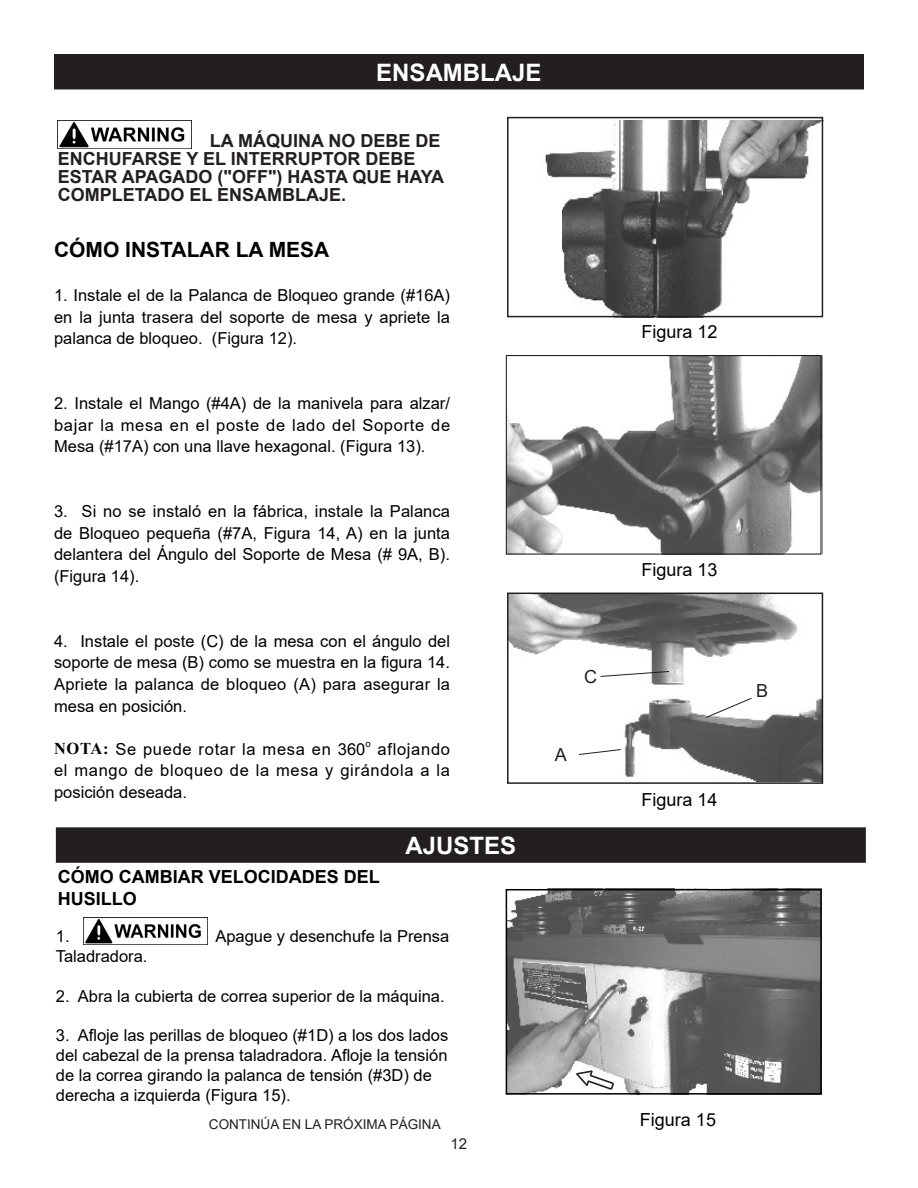
<style>
.page{position:relative;width:918px;height:1188px;background:#fff}
.page>*{position:absolute;margin:0;border:0;box-sizing:border-box;transform-origin:0 0}
.t1{font:700 24px "Arial";color:#fff}
.t2{font:700 21px "Arial";color:#000}
.t3{font:700 18px/18px "Arial";color:#231f20}
.t4{font:18px "Arial";color:#000}
.t5{font:700 18px/21.6px "Arial";color:#000}
.t6{font:18px "Arial";color:#231f20}
.t7{font:16.5px/21.6px "Arial";color:#000;text-align:justify}
.t8{font:16.5px "Arial";letter-spacing:.04em;color:#000}
.t9{font:15px "Arial";color:#231f20}
.t10{font:13.5px "Arial";color:#231f20}
.t11{font:9.6px "Arial";color:#000}
.s1{font-family:"Times New Roman";font-weight:700}
</style>
<div class="page">
<img style="left:510px;top:596px;width:310px;height:185px">
<img style="left:545px;top:120px;width:279px;height:197px">
<img style="left:509px;top:892px;width:310px;height:200px">
<div style="left:55px;top:55px;width:808px;height:34px;background:#231f20"></div>
<div style="left:54px;top:54px;width:810px;height:35px;border:2px solid #231f20"></div>
<div style="left:506px;top:889px;width:316px;height:206px;border:2px solid #000"></div>
<img style="left:58px;top:120px;width:133px;height:29px">
<div style="left:509px;top:190px;width:53px;height:118px;background:#fff"></div>
<div style="left:57px;top:828px;width:808px;height:34px;background:#231f20"></div>
<div style="left:56px;top:827px;width:810px;height:36px;border:2px solid #231f20"></div>
<img style="left:83px;top:917px;width:125px;height:27px">
<svg style="left:574px;top:1069px;width:42px;height:22px"></svg>
<div style="left:507px;top:593px;width:316px;height:191px;border:2px solid #231f20"></div>
<svg style="left:600px;top:671px;width:70px;height:6px"></svg>
<svg style="left:705px;top:697px;width:48px;height:21px"></svg>
<svg style="left:578px;top:749px;width:44px;height:6px"></svg>
<div style="left:507px;top:117px;width:316px;height:200px;border:2px solid #231f20"></div>
<img style="left:508px;top:357px;width:312px;height:196px">
<div style="left:506px;top:355px;width:316px;height:200px;border:1px solid #231f20"></div>
<p class="t1" style="left:376px;top:56px;width:167px">ENSAMBLAJE</p>
<p class="t3" style="left:58px;top:132px;width:388px;text-indent:152px">LA MÁQUINA NO DEBE DE<br>ENCHUFARSE Y EL INTERRUPTOR DEBE<br>ESTAR APAGADO ("OFF") HASTA QUE HAYA</p>
<p class="t3" style="left:58px;top:186px;width:290px">COMPLETADO EL ENSAMBLAJE.</p>
<p class="t2" style="left:54px;top:235px;width:277px">CÓMO INSTALAR LA MESA</p>
<p class="t7" style="left:54px;top:284px;width:397px">1. Instale el de la Palanca de Bloqueo grande (#16A) en la junta trasera del soporte de mesa y apriete la palanca de bloqueo. (Figura 12).</p>
<p class="t7" style="left:54px;top:392px;width:398px">2. Instale el Mango (#4A) de la manivela para alzar/ bajar la mesa en el poste de lado del Soporte de Mesa (#17A) con una llave hexagonal. (Figura 13).</p>
<p class="t7" style="left:54px;top:500px;width:398px">3. Si no se instaló en la fábrica, instale la Palanca de Bloqueo pequeña (#7A, Figura 14, A) en la junta delantera del Ángulo del Soporte de Mesa (# 9A, B). (Figura 14).</p>
<p class="t7" style="left:54px;top:630px;width:398px">4. Instale el poste (C) de la mesa con el ángulo del soporte de mesa (B) como se muestra en la figura 14.<br>Apriete la palanca de bloqueo (A) para asegurar la mesa en posición.</p>
<p class="t8" style="left:54px;top:738px;width:313px"><span class="s1">NOTA:</span> Se puede rotar la mesa en 360</p>
<p class="t11" style="left:365px;top:737px;width:7px">o</p>
<p class="t7" style="left:54px;top:738px;width:398px;text-indent:324px">aflojando el mango de bloqueo de la mesa y girándola a la posición deseada.</p>
<p class="t1" style="left:406px;top:829px;width:112px">AJUSTES</p>
<p class="t5" style="left:58px;top:866px;width:324px">CÓMO CAMBIAR VELOCIDADES DEL<br>HUSILLO</p>
<p class="t7" style="left:56px;top:925px;width:15px">1.</p>
<p class="t7" style="left:215px;top:925px;width:235px">Apague y desenchufe la Prensa</p>
<p class="t7" style="left:56px;top:945px;width:93px">Taladradora.</p>
<p class="t7" style="left:56px;top:985px;width:390px">2. Abra la cubierta de correa superior de la máquina.</p>
<p class="t7" style="left:56px;top:1025px;width:394px;line-height:19.8px;text-align:left">3. Afloje las perillas de bloqueo (#1D) a los dos lados del cabezal de la prensa taladradora. Afloje la tensión de la correa girando la palanca de tensión (#3D) de derecha a izquierda (Figura 15).</p>
<p class="t10" style="left:209px;top:1114px;width:233px">CONTINÚA EN LA PRÓXIMA PÁGINA</p>
<p class="t9" style="left:451px;top:1133px;width:18px">12</p>
<p class="t6" style="left:584px;top:664px;width:14px">C</p>
<p class="t6" style="left:555px;top:743px;width:14px">A</p>
<p class="t4" style="left:641px;top:319px;width:78px">Figura 12</p>
<p class="t4" style="left:641px;top:557px;width:78px">Figura 13</p>
<p class="t4" style="left:641px;top:787px;width:78px">Figura 14</p>
<p class="t6" style="left:756px;top:678px;width:14px">B</p>
<p class="t4" style="left:640px;top:1107px;width:78px">Figura 15</p>
</div>
